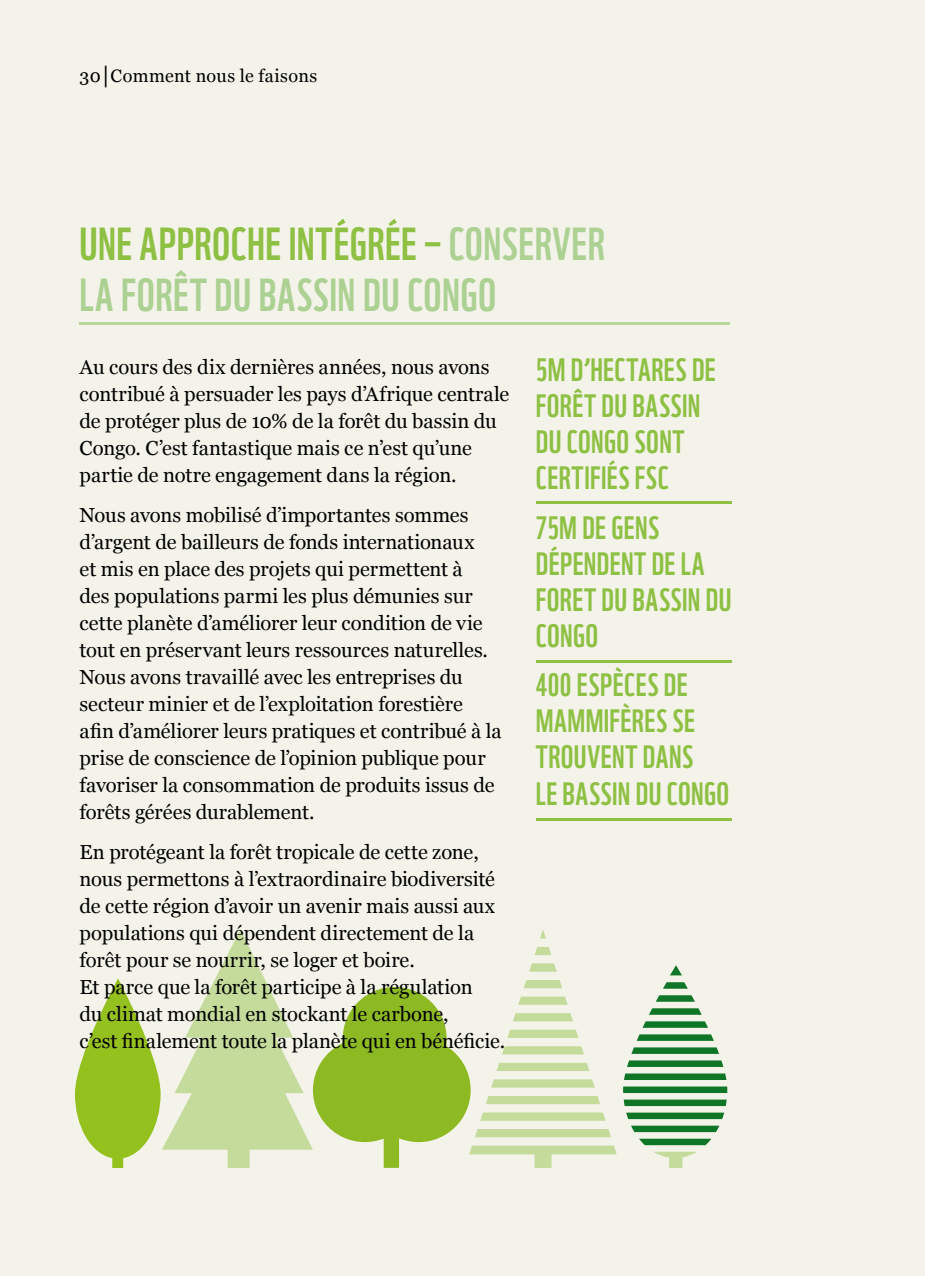
<style>
.page{position:relative;width:925px;height:1276px;background:#f4f3ea}
.page>*{position:absolute;margin:0;border:0;box-sizing:border-box;transform-origin:0 0}
.t1{font:45px/51.8px "WWF";letter-spacing:.015em;color:#acd193}
.t2{font:31.5px/36px "WWF";letter-spacing:.015em;color:#8ec043}
.t3{font:20.25px/27px "Georgia";color:#000}
.t4{font:18px "Georgia";letter-spacing:.015em;color:#000}
.s1{color:#8ec043}
</style>
<div class="page">
<hr style="left:80px;top:322px;width:650px;height:3px;background:#b7d69b">
<hr style="left:536px;top:501px;width:195px;height:2px;background:#8ec043">
<hr style="left:536px;top:660px;width:195px;height:2px;background:#8ec043">
<hr style="left:536px;top:818px;width:195px;height:2px;background:#8ec043">
<svg style="left:75px;top:929px;width:542px;height:239px"></svg>
<svg style="left:631px;top:1047px;width:88px;height:7px"></svg>
<svg style="left:626px;top:1112px;width:98px;height:7px"></svg>
<svg style="left:654px;top:1151px;width:43px;height:17px"></svg>
<svg style="left:631px;top:1125px;width:88px;height:7px"></svg>
<svg style="left:639px;top:1138px;width:72px;height:7px"></svg>
<svg style="left:623px;top:1086px;width:104px;height:7px"></svg>
<svg style="left:624px;top:1073px;width:102px;height:7px"></svg>
<svg style="left:663px;top:982px;width:25px;height:6px"></svg>
<svg style="left:642px;top:1021px;width:66px;height:7px"></svg>
<svg style="left:637px;top:1034px;width:77px;height:7px"></svg>
<svg style="left:624px;top:1099px;width:103px;height:7px"></svg>
<svg style="left:649px;top:1008px;width:53px;height:6px"></svg>
<svg style="left:656px;top:995px;width:39px;height:6px"></svg>
<svg style="left:627px;top:1060px;width:96px;height:7px"></svg>
<svg style="left:670px;top:965px;width:12px;height:10px"></svg>
<p class="t4" style="left:80px;top:65px;width:239px">30│Comment nous le faisons</p>
<h1 class="t1" style="left:80px;top:213px;width:526px"><span class="s1">UNE APPROCHE INTÉGRÉE ‒</span> CONSERVER<br>LA FORÊT DU BASSIN DU CONGO</h1>
<p class="t3" style="left:80px;top:354px;width:431px">Au cours des dix dernières années, nous avons contribué à persuader les pays d’Afrique centrale de protéger plus de 10% de la forêt du bassin du Congo. C’est fantastique mais ce n’est qu’une partie de notre engagement dans la région.</p>
<p class="t3" style="left:80px;top:502px;width:424px">Nous avons mobilisé d’importantes sommes d’argent de bailleurs de fonds internationaux<br>et mis en place des projets qui permettent à<br>des populations parmi les plus démunies sur cette planète d’améliorer leur condition de vie tout en préservant leurs ressources naturelles.<br>Nous avons travaillé avec les entreprises du secteur minier et de l’exploitation forestière afin d’améliorer leurs pratiques et contribué à la prise de conscience de l’opinion publique pour favoriser la consommation de produits issus de forêts gérées durablement.</p>
<p class="t3" style="left:80px;top:838px;width:427px">En protégeant la forêt tropicale de cette zone, nous permettons à l’extraordinaire biodiversité de cette région d’avoir un avenir mais aussi aux populations qui dépendent directement de la forêt pour se nourrir, se loger et boire.<br>Et parce que la forêt participe à la régulation<br>du climat mondial en stockant le carbone,<br>c’est finalement toute la planète qui en bénéficie.</p>
<h2 class="t2" style="left:536px;top:349px;width:181px">5M D’HECTARES DE<br>FORÊT DU BASSIN<br>DU CONGO SONT<br>CERTIFIÉS FSC</h2>
<h2 class="t2" style="left:536px;top:506px;width:197px">75M DE GENS<br>DÉPENDENT DE LA<br>FORET DU BASSIN DU<br>CONGO</h2>
<h2 class="t2" style="left:536px;top:664px;width:195px">400 ESPÈCES DE<br>MAMMIFÈRES SE<br>TROUVENT DANS<br>LE BASSIN DU CONGO</h2>
</div>
